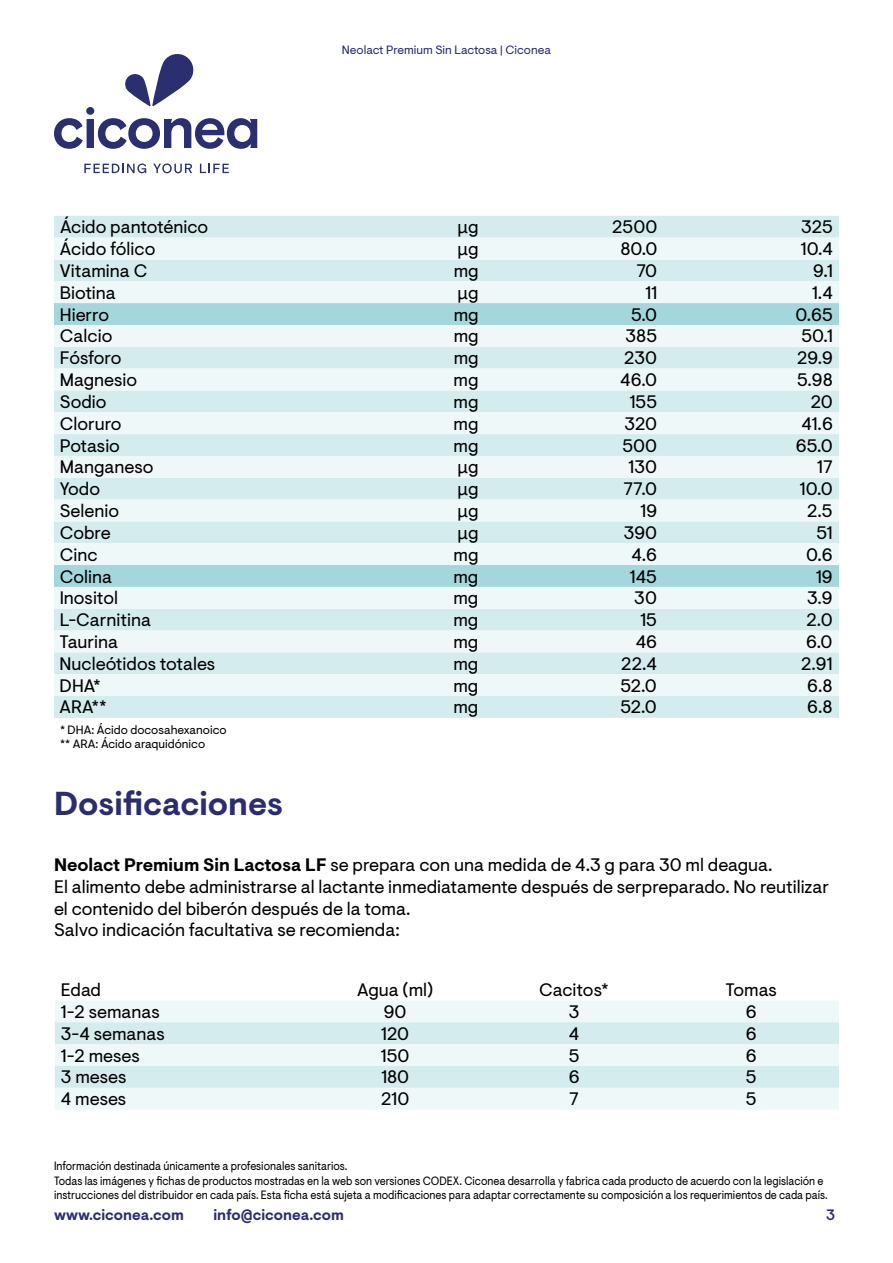
<style>
.page{position:relative;width:893px;height:1263px;background:#fff}
.page>*{position:absolute;margin:0;border:0;box-sizing:border-box;transform-origin:0 0}
.t1{font:700 33px "Visuelt Pro";color:#2b2d6e}
.t2{font:18px/21.6px "Visuelt Pro";color:#000}
.t3{font:700 15px "Visuelt Pro";color:#2b2d6e}
.t4{font:500 15px "Visuelt Pro";color:#2b2d6e}
.t5{font:12px/14.4px "Visuelt Pro";color:#000;scale:.9 1}
.t6{font:12px/14.4px "Visuelt Pro";color:#000}
.t7{font:12px "Visuelt Pro";color:#2b2d6e}
.s1{font-weight:700}
</style>
<div class="page">
<svg style="left:125px;top:54px;width:69px;height:52px"></svg>
<div style="left:86px;top:107px;width:8px;height:8px;background:#2b2e6f;border-radius:4px"></div>
<div style="left:87px;top:119px;width:7px;height:29px;background:#2b2e6f"></div>
<svg style="left:54px;top:118px;width:29px;height:31px"></svg>
<svg style="left:98px;top:118px;width:159px;height:31px"></svg>
<svg style="left:84px;top:163px;width:62px;height:10px"></svg>
<svg style="left:153px;top:163px;width:39px;height:10px"></svg>
<svg style="left:200px;top:164px;width:29px;height:9px"></svg>
<div style="left:54px;top:216px;width:785px;height:502px;background:#d5ecee"></div>
<svg style="left:54px;top:238px;width:785px;height:458px;fill:#eff8f9"></svg>
<svg style="left:54px;top:303px;width:785px;height:284px"></svg>
<div style="left:55px;top:1001px;width:784px;height:108px;background:#eff8f9"></div>
<svg style="left:55px;top:1022px;width:784px;height:66px;fill:#d5ecee"></svg>
<p class="t7" style="left:342px;top:43px;width:211px">Neolact Premium Sin Lactosa | Ciconea</p>
<p class="t2" style="left:60px;top:217px;width:150px">Ácido pantoténico</p>
<p class="t2" style="left:458px;top:217px;width:23px">μg</p>
<p class="t2" style="left:612px;top:217px;width:47px">2500</p>
<p class="t2" style="left:801px;top:217px;width:33px">325</p>
<p class="t2" style="left:60px;top:239px;width:97px">Ácido fólico</p>
<p class="t2" style="left:458px;top:239px;width:23px">μg</p>
<p class="t2" style="left:620px;top:239px;width:38px">80.0</p>
<p class="t2" style="left:801px;top:239px;width:34px">10.4</p>
<p class="t2" style="left:60px;top:261px;width:89px">Vitamina C</p>
<p class="t2" style="left:454px;top:261px;width:26px">mg</p>
<p class="t2" style="left:636px;top:261px;width:22px">70</p>
<p class="t2" style="left:813px;top:261px;width:21px">9.1</p>
<p class="t2" style="left:60px;top:282px;width:57px">Biotina</p>
<p class="t2" style="left:458px;top:282px;width:23px">μg</p>
<p class="t2" style="left:646px;top:282px;width:13px">11</p>
<p class="t2" style="left:812px;top:282px;width:22px">1.4</p>
<p class="t2" style="left:60px;top:304px;width:51px">Hierro</p>
<p class="t2" style="left:454px;top:304px;width:26px">mg</p>
<p class="t2" style="left:631px;top:304px;width:28px">5.0</p>
<p class="t2" style="left:796px;top:304px;width:39px">0.65</p>
<p class="t2" style="left:60px;top:326px;width:54px">Calcio</p>
<p class="t2" style="left:454px;top:326px;width:26px">mg</p>
<p class="t2" style="left:626px;top:326px;width:33px">385</p>
<p class="t2" style="left:801px;top:326px;width:33px">50.1</p>
<p class="t2" style="left:60px;top:348px;width:63px">Fósforo</p>
<p class="t2" style="left:454px;top:348px;width:26px">mg</p>
<p class="t2" style="left:624px;top:348px;width:35px">230</p>
<p class="t2" style="left:797px;top:348px;width:37px">29.9</p>
<p class="t2" style="left:60px;top:370px;width:79px">Magnesio</p>
<p class="t2" style="left:454px;top:370px;width:26px">mg</p>
<p class="t2" style="left:620px;top:370px;width:38px">46.0</p>
<p class="t2" style="left:797px;top:370px;width:37px">5.98</p>
<p class="t2" style="left:60px;top:391px;width:48px">Sodio</p>
<p class="t2" style="left:454px;top:391px;width:26px">mg</p>
<p class="t2" style="left:630px;top:391px;width:29px">155</p>
<p class="t2" style="left:811px;top:391px;width:24px">20</p>
<p class="t2" style="left:60px;top:413px;width:63px">Cloruro</p>
<p class="t2" style="left:454px;top:413px;width:26px">mg</p>
<p class="t2" style="left:624px;top:413px;width:34px">320</p>
<p class="t2" style="left:801px;top:413px;width:33px">41.6</p>
<p class="t2" style="left:60px;top:435px;width:62px">Potasio</p>
<p class="t2" style="left:454px;top:435px;width:26px">mg</p>
<p class="t2" style="left:622px;top:435px;width:36px">500</p>
<p class="t2" style="left:796px;top:435px;width:38px">65.0</p>
<p class="t2" style="left:60px;top:457px;width:95px">Manganeso</p>
<p class="t2" style="left:457px;top:457px;width:23px">μg</p>
<p class="t2" style="left:629px;top:457px;width:30px">130</p>
<p class="t2" style="left:817px;top:457px;width:17px">17</p>
<p class="t2" style="left:60px;top:479px;width:42px">Yodo</p>
<p class="t2" style="left:457px;top:479px;width:23px">μg</p>
<p class="t2" style="left:623px;top:479px;width:35px">77.0</p>
<p class="t2" style="left:800px;top:479px;width:34px">10.0</p>
<p class="t2" style="left:60px;top:501px;width:61px">Selenio</p>
<p class="t2" style="left:457px;top:501px;width:23px">μg</p>
<p class="t2" style="left:640px;top:501px;width:18px">19</p>
<p class="t2" style="left:807px;top:501px;width:27px">2.5</p>
<p class="t2" style="left:60px;top:522px;width:52px">Cobre</p>
<p class="t2" style="left:457px;top:522px;width:23px">μg</p>
<p class="t2" style="left:624px;top:522px;width:35px">390</p>
<p class="t2" style="left:816px;top:522px;width:18px">51</p>
<p class="t2" style="left:60px;top:544px;width:39px">Cinc</p>
<p class="t2" style="left:453px;top:544px;width:26px">mg</p>
<p class="t2" style="left:631px;top:544px;width:27px">4.6</p>
<p class="t2" style="left:806px;top:544px;width:28px">0.6</p>
<p class="t2" style="left:60px;top:566px;width:54px">Colina</p>
<p class="t2" style="left:453px;top:566px;width:26px">mg</p>
<p class="t2" style="left:630px;top:566px;width:29px">145</p>
<p class="t2" style="left:816px;top:566px;width:18px">19</p>
<p class="t2" style="left:60px;top:588px;width:60px">Inositol</p>
<p class="t2" style="left:453px;top:588px;width:26px">mg</p>
<p class="t2" style="left:634px;top:588px;width:24px">30</p>
<p class="t2" style="left:807px;top:588px;width:27px">3.9</p>
<p class="t2" style="left:60px;top:610px;width:93px">L-Carnitina</p>
<p class="t2" style="left:453px;top:610px;width:26px">mg</p>
<p class="t2" style="left:640px;top:610px;width:18px">15</p>
<p class="t2" style="left:807px;top:610px;width:28px">2.0</p>
<p class="t2" style="left:60px;top:631px;width:60px">Taurina</p>
<p class="t2" style="left:453px;top:631px;width:26px">mg</p>
<p class="t2" style="left:636px;top:631px;width:23px">46</p>
<p class="t2" style="left:806px;top:631px;width:28px">6.0</p>
<p class="t2" style="left:60px;top:653px;width:157px">Nucleótidos totales</p>
<p class="t2" style="left:453px;top:653px;width:26px">mg</p>
<p class="t2" style="left:621px;top:653px;width:37px">22.4</p>
<p class="t2" style="left:801px;top:653px;width:33px">2.91</p>
<p class="t2" style="left:60px;top:675px;width:43px">DHA*</p>
<p class="t2" style="left:453px;top:675px;width:26px">mg</p>
<p class="t2" style="left:620px;top:675px;width:38px">52.0</p>
<p class="t2" style="left:807px;top:675px;width:27px">6.8</p>
<p class="t2" style="left:60px;top:697px;width:49px">ARA**</p>
<p class="t2" style="left:453px;top:697px;width:26px">mg</p>
<p class="t2" style="left:620px;top:697px;width:38px">52.0</p>
<p class="t2" style="left:807px;top:697px;width:27px">6.8</p>
<p class="t6" style="left:60px;top:723px;width:168px">* DHA: Ácido docosahexanoico ** ARA: Ácido araquidónico</p>
<h1 class="t1" style="left:54px;top:784px;width:230px">Dosificaciones</h1>
<p class="t2" style="left:54px;top:855px;width:776px"><span class="s1">Neolact Premium Sin Lactosa LF</span> se prepara con una medida de 4.3 g para 30 ml deagua.<br>El alimento debe administrarse al lactante inmediatamente después de serpreparado. No reutilizar el contenido del biberón después de la toma.<br>Salvo indicación facultativa se recomienda:</p>
<p class="t2" style="left:61px;top:980px;width:42px">Edad</p>
<p class="t2" style="left:357px;top:980px;width:78px">Agua (ml)</p>
<p class="t2" style="left:539px;top:980px;width:71px">Cacitos*</p>
<p class="t2" style="left:725px;top:980px;width:53px">Tomas</p>
<p class="t2" style="left:61px;top:1001px;width:100px">1-2 semanas</p>
<p class="t2" style="left:384px;top:1001px;width:24px">90</p>
<p class="t2" style="left:569px;top:1001px;width:12px">3</p>
<p class="t2" style="left:746px;top:1001px;width:12px">6</p>
<p class="t2" style="left:61px;top:1023px;width:105px">3-4 semanas</p>
<p class="t2" style="left:381px;top:1023px;width:29px">120</p>
<p class="t2" style="left:569px;top:1023px;width:12px">4</p>
<p class="t2" style="left:746px;top:1023px;width:12px">6</p>
<p class="t2" style="left:61px;top:1045px;width:81px">1-2 meses</p>
<p class="t2" style="left:381px;top:1045px;width:30px">150</p>
<p class="t2" style="left:569px;top:1045px;width:12px">5</p>
<p class="t2" style="left:746px;top:1045px;width:12px">6</p>
<p class="t2" style="left:61px;top:1067px;width:67px">3 meses</p>
<p class="t2" style="left:381px;top:1067px;width:29px">180</p>
<p class="t2" style="left:569px;top:1067px;width:12px">6</p>
<p class="t2" style="left:746px;top:1067px;width:12px">5</p>
<p class="t2" style="left:61px;top:1089px;width:67px">4 meses</p>
<p class="t2" style="left:381px;top:1089px;width:30px">210</p>
<p class="t2" style="left:569px;top:1089px;width:11px">7</p>
<p class="t2" style="left:746px;top:1089px;width:12px">5</p>
<p class="t5" style="left:54px;top:1159px;width:861px">Información destinada únicamente a profesionales sanitarios.<br>Todas las imágenes y fichas de productos mostradas en la web son versiones CODEX. Ciconea desarrolla y fabrica cada producto de acuerdo con la legislación e instrucciones del distribuidor en cada país. Esta ficha está sujeta a modificaciones para adaptar correctamente su composición a los requerimientos de cada país.</p>
<p class="t3" style="left:54px;top:1206px;width:131px">www.ciconea.com</p>
<p class="t3" style="left:213px;top:1206px;width:132px">info@ciconea.com</p>
<p class="t4" style="left:826px;top:1206px;width:11px">3</p>
</div>
